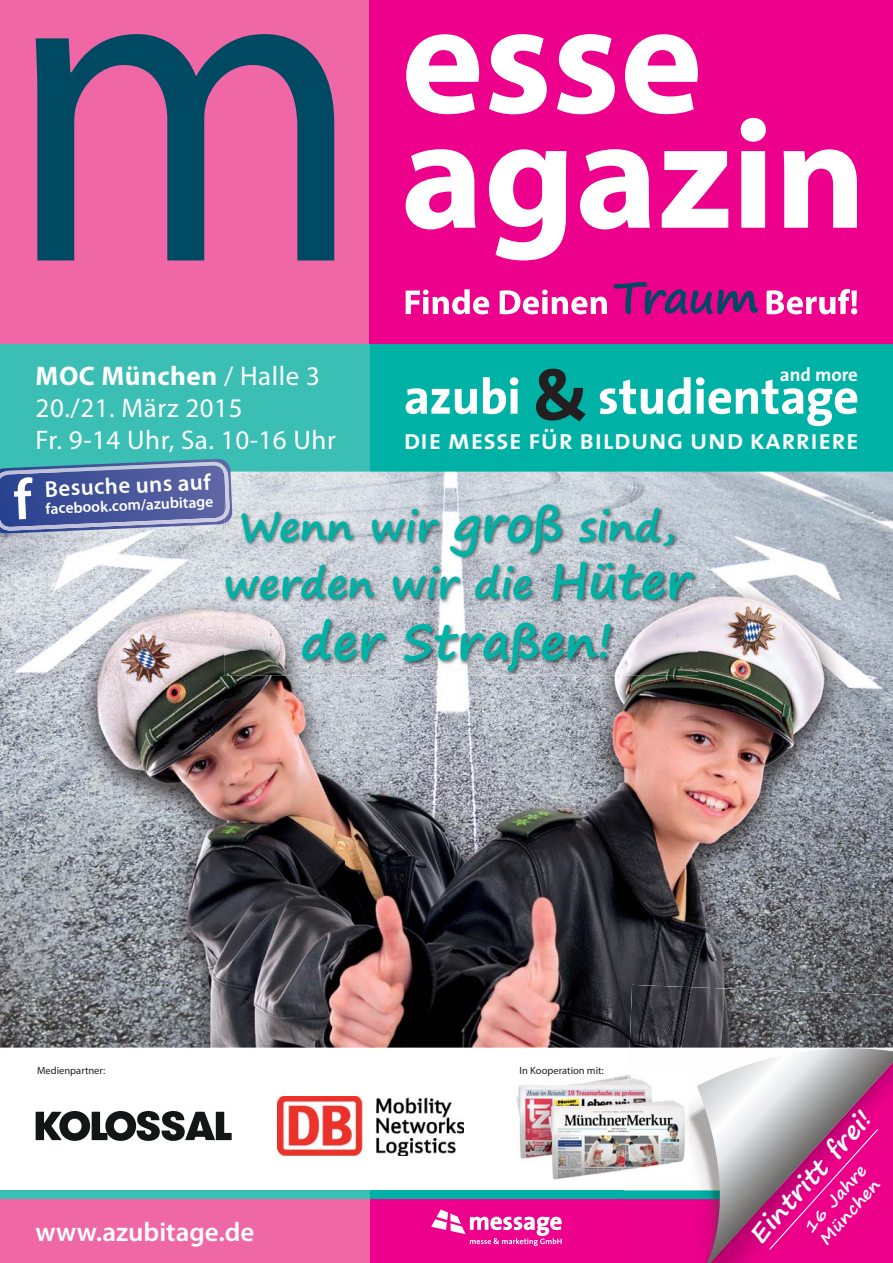
<style>
.page{position:relative;width:893px;height:1263px;background:#fff}
.page>*{position:absolute;margin:0;border:0;box-sizing:border-box;transform-origin:0 0}
.t1{font:700 48.6px "Segoe Print";color:#00b2a5}
.t2{font:700 40.35px/56.6px "Segoe Print";color:#00b2a5;text-align:center}
.t3{font:28.35px "The Sans Semi Bold Caps";color:#fff}
.t4{font:27px/32.4px "Myriad Pro";letter-spacing:.02em;color:#fff}
.t5{font:600 27px "Myriad Pro";color:#fff}
.t6{font:700 24.3px "Segoe Print";color:#fff;scale:1.11 1}
.t7{font:600 22.8px "Myriad Pro";color:#fff}
.t8{font:700 18.75px "The Sans";color:#fff}
.t9{font:700 16.2px/19.5px "Segoe Print";color:#fff;scale:1.11 1}
.t10{font:600 15.6px "Myriad Pro";color:#fff}
.t11{font:10.5px "Myriad Pro";color:#231f20}
.s1{font-weight:700}
.s2{font-size:48.6px}
</style>
<div class="page">
<div style="left:370px;top:1199px;width:523px;height:64px;background:#ec008c"></div>
<div style="left:370px;top:1191px;width:523px;height:8px;background:#00b2a5"></div>
<div style="left:0;top:0;width:370px;height:344px;background:#f067a6"></div>
<div style="left:370px;top:0;width:523px;height:344px;background:#ec008c"></div>
<div style="left:370px;top:344px;width:523px;height:128px;background:#00b2a5"></div>
<div style="left:0;top:344px;width:370px;height:128px;background:#3bbeb4"></div>
<svg style="left:406px;top:377px;width:112px;height:37px"></svg>
<svg style="left:536px;top:369px;width:50px;height:52px"></svg>
<svg style="left:600px;top:377px;width:257px;height:49px"></svg>
<svg style="left:36px;top:34px;width:298px;height:226px"></svg>
<svg style="left:406px;top:118px;width:451px;height:142px"></svg>
<svg style="left:406px;top:34px;width:292px;height:80px"></svg>
<svg style="left:406px;top:282px;width:451px;height:32px"></svg>
<div style="left:0;top:1199px;width:370px;height:64px;background:#f067a6"></div>
<div style="left:0;top:1191px;width:370px;height:8px;background:#3bbeb4"></div>
<svg style="left:431px;top:1209px;width:131px;height:37px"></svg>
<img style="left:0;top:472px;width:893px;height:576px">
<img style="left:278px;top:1096px;width:186px;height:60px">
<img style="left:224px;top:503px;width:474px;height:173px">
<img style="left:232px;top:503px;width:1px;height:20px">
<img style="left:516px;top:1075px;width:108px;height:105px">
<img style="left:624px;top:1036px;width:73px;height:155px">
<img style="left:624px;top:1199px;width:73px;height:1px">
<img style="left:629px;top:985px;width:264px;height:63px">
<img style="left:624px;top:1070px;width:65px;height:112px">
<svg style="left:697px;top:1033px;width:196px;height:230px"></svg>
<svg style="left:36px;top:1111px;width:196px;height:30px"></svg>
<svg style="left:0;top:459px;width:232px;height:75px"></svg>
<p class="t4" style="left:36px;top:362px;width:302px"><span class="s1">MOC München</span> / Halle 3<br>20./21. März 2015<br>Fr. 9-14 Uhr, Sa. 10-16 Uhr</p>
<p class="t7" style="left:45px;top:480px;width:167px;rotate:-2deg">Besuche uns auf</p>
<p class="t10" style="left:46px;top:502px;width:169px;rotate:-2deg">facebook.com/azubitage</p>
<h2 class="t2" style="left:223px;top:498px;width:469px">Wenn wir <span class="s2">groß</span> sind, werden wir die <span class="s2">Hüter</span></h2>
<h1 class="t1" style="left:301px;top:599px;width:314px">der Straßen!</h1>
<p class="t8" style="left:780px;top:364px;width:80px">and more</p>
<p class="t3" style="left:403px;top:423px;width:457px">die messe für bildung und karriere</p>
<p class="t11" style="left:37px;top:1066px;width:70px">Medienpartner:</p>
<p class="t11" style="left:520px;top:1066px;width:86px">In Kooperation mit:</p>
<p class="t5" style="left:36px;top:1222px;width:220px">www.azubitage.de</p>
<p class="t6" style="left:738px;top:1225px;width:153px;rotate:-48deg">Eintritt frei!</p>
<p class="t9" style="left:800px;top:1223px;width:77px;rotate:-48deg">16 Jahre<br>München</p>
</div>
